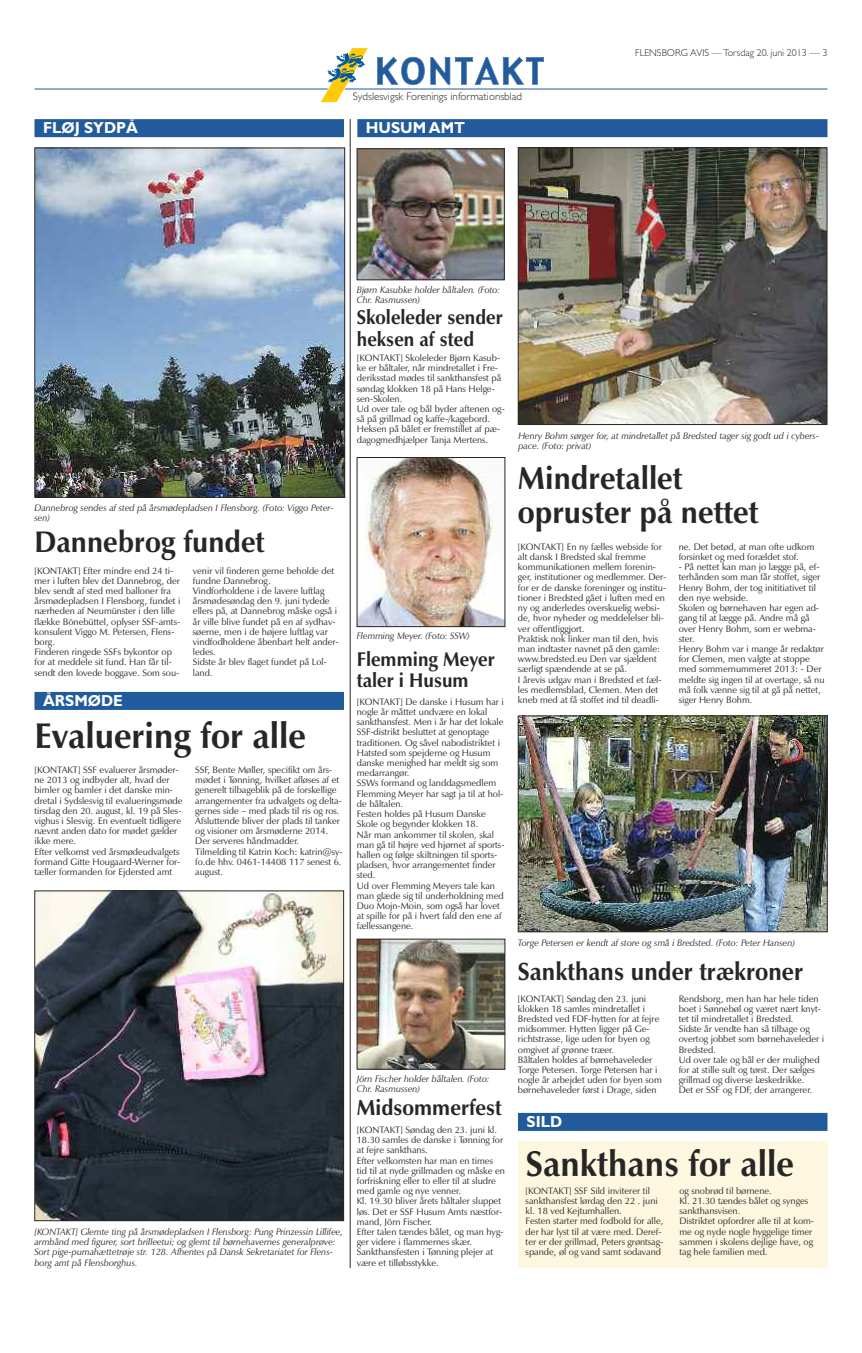
<style>
.page{position:relative;width:862px;height:1353px;background:#fff}
.page>*{position:absolute;margin:0;border:0;box-sizing:border-box;transform-origin:0 0}
.t1{font:700 36px "Zapf Humanist 601 BT";color:#272627;scale:.95 1}
.t2{font:700 32px/33.8px "Zapf Humanist 601 BT";color:#272627;scale:.95 1}
.t3{font:700 30px "Zapf Humanist 601 BT";color:#272627;scale:.95 1}
.t4{font:700 25px "Zapf Humanist 601 BT";color:#272627;scale:.95 1}
.t5{font:700 22px "Zapf Humanist 601 BT";color:#272627;scale:.95 1}
.t6{font:700 20px/21.5px "Zapf Humanist 601 BT";color:#272627;scale:.93 1}
.t7{font:700 16px "Gill Sans";color:#fff;scale:.95 1}
.t8{font:300 11px "Gill Sans";color:#272627}
.t9{font:300 10px "Gill Sans";color:#272627}
.t10{font:9.4px/10.2px "Zapf Humanist 601 BT";color:#272627}
.t11{font:italic 9.4px/10.2px "Zapf Humanist 601 BT";color:#272627}
</style>
<div class="page">
<div style="left:518px;top:1141px;width:309px;height:126px;background:#fdf7e0"></div>
<div style="left:518px;top:1112px;width:309px;height:18px;background:#225b9c"></div>
<hr style="left:350px;top:119px;width:1px;height:1148px;background:#272627">
<hr style="left:345px;top:89px;width:482px;height:1px;background:#225b9c">
<hr style="left:34px;top:89px;width:294px;height:1px;background:#225b9c">
<svg style="left:321px;top:48px;width:47px;height:54px"></svg>
<svg style="left:377px;top:57px;width:167px;height:28px"></svg>
<div style="left:34px;top:119px;width:310px;height:18px;background:#225b9c"></div>
<div style="left:34px;top:691px;width:310px;height:18px;background:#225b9c"></div>
<div style="left:357px;top:119px;width:470px;height:18px;background:#225b9c"></div>
<img style="left:36px;top:150px;width:307px;height:345px">
<div style="left:34px;top:148px;width:311px;height:349px;border:1px solid #272627"></div>
<img style="left:36px;top:892px;width:306px;height:326px">
<div style="left:34px;top:890px;width:310px;height:330px;border:1px solid #272627"></div>
<img style="left:359px;top:150px;width:143px;height:128px">
<div style="left:357px;top:148px;width:147px;height:132px;border:1px solid #272627"></div>
<img style="left:359px;top:459px;width:144px;height:165px">
<img style="left:520px;top:149px;width:305px;height:274px">
<div style="left:518px;top:147px;width:309px;height:278px;border:1px solid #272627"></div>
<img style="left:359px;top:940px;width:144px;height:127px">
<div style="left:357px;top:938px;width:148px;height:131px;border:1px solid #272627"></div>
<img style="left:520px;top:717px;width:305px;height:212px">
<div style="left:518px;top:715px;width:309px;height:216px;border:1px solid #272627"></div>
<h3 class="t7" style="left:43px;top:121px;width:102px">FLØJ SYDPÅ</h3>
<p class="t8" style="left:353px;top:92px;width:171px">Sydslesvigsk Forenings informationsblad</p>
<h3 class="t7" style="left:366px;top:121px;width:106px">HUSUM AMT</h3>
<p class="t9" style="left:635px;top:49px;width:194px">FLENSBORG AVIS —Torsdag 20. juni 2013 — 3</p>
<p class="t11" style="left:34px;top:503px;width:301px">Dannebrog sendes af sted på årsmødepladsen I Flensborg. (Foto: Viggo Peter&shy;sen)</p>
<h3 class="t3" style="left:35px;top:530px;width:244px">Dannebrog fundet</h3>
<p class="t10" style="left:34px;top:566px;width:147px">[KONTAKT] Efter mindre end 24 ti&shy;mer i luften blev det Dannebrog, der blev sendt af sted med balloner fra årsmødepladsen I Flensborg, fundet i nærheden af Neumünster i den lille flække Bönebüttel, oplyser SSF-amts&shy;konsulent Viggo M. Petersen, Flens&shy;borg.<br>Finderen ringede SSFs bykontor op for at meddele sit fund. Han får til&shy;sendt den lovede boggave. Som sou-</p>
<p class="t10" style="left:193px;top:566px;width:147px">venir vil finderen gerne beholde det fundne Dannebrog.<br>Vindforholdene i de lavere luftlag årsmødesøndag den 9. juni tydede ellers på, at Dannebrog måske også i år ville blive fundet på en af sydhav&shy;søerne, men i de højere luftlag var vindfodholdene åbenbart helt ander&shy;ledes.<br>Sidste år blev flaget fundet på Lol&shy;land.</p>
<h3 class="t7" style="left:43px;top:694px;width:86px">ÅRSMØDE</h3>
<h1 class="t1" style="left:35px;top:721px;width:287px">Evaluering for alle</h1>
<p class="t10" style="left:34px;top:765px;width:149px">[KONTAKT] SSF evaluerer årsmøder&shy;ne 2013 og indbyder alt, hvad der bimler og bamler i det danske min&shy;dretal i Sydslesvig til evalueringsmøde tirsdag den 20. august, kl. 19 på Sles&shy;vighus i Slesvig. En eventuelt tidligere nævnt anden dato for mødet gælder ikke mere.<br>Efter velkomst ved årsmødeudvalgets formand Gitte Hougaard-Werner for&shy;tæller formanden for Ejdersted amt</p>
<p class="t10" style="left:195px;top:765px;width:149px">SSF, Bente Møller, specifikt om års&shy;mødet i Tønning, hvilket afløses af et generelt tilbageblik på de forskellige arrangementer fra udvalgets og delta&shy;gernes side – med plads til ris og ros.<br>Afsluttende bliver der plads til tanker og visioner om årsmøderne 2014.<br>Der serveres håndmadder.<br>Tilmelding til Katrin Koch: katrin@sy&shy;fo.de hhv. 0461-14408 117 senest 6. august.</p>
<p class="t11" style="left:34px;top:1227px;width:310px">[KONTAKT] Glemte ting på årsmødepladsen I Flensborg: Pung Prinzessin Lillifee, armbånd med figurer, sort brilleetui; og glemt til børnehavernes generalprøve:<br>Sort pige-pumahættetrøje str. 128. Afhentes på Dansk Sekretariatet for Flens&shy;borg amt på Flensborghus.</p>
<p class="t11" style="left:357px;top:286px;width:145px">Bjørn Kasubke holder båltalen. (Foto:<br>Chr. Rasmussen)</p>
<h3 class="t6" style="left:357px;top:309px;width:159px">Skoleleder sender heksen af sted</h3>
<p class="t10" style="left:357px;top:353px;width:149px">[KONTAKT] Skoleleder Bjørn Kasub&shy;ke er båltaler, når mindretallet i Fre&shy;deriksstad mødes til sankthansfest på søndag klokken 18 på Hans Helge&shy;sen-Skolen.<br>Ud over tale og bål byder aftenen og&shy;så på grillmad og kaffe-/kagebord.<br>Heksen på bålet er fremstillet af pæ&shy;dagogmedhjælper Tanja Mertens.</p>
<p class="t11" style="left:357px;top:632px;width:115px">Flemming Meyer. (Foto: SSW)</p>
<h3 class="t6" style="left:357px;top:650px;width:150px">Flemming Meyer taler i Husum</h3>
<p class="t10" style="left:357px;top:697px;width:149px">[KONTAKT] De danske i Husum har i nogle år måttet undvære en lokal sankthansfest. Men i år har det lokale<br>SSF-distrikt besluttet at genoptage traditionen. Og såvel nabodistriktet i<br>Hatsted som spejderne og Husum danske menighed har meldt sig som medarrangør.<br>SSWs formand og landdagsmedlem<br>Flemming Meyer har sagt ja til at hol&shy;de båltalen.<br>Festen holdes på Husum Danske<br>Skole og begynder klokken 18.<br>Når man ankommer til skolen, skal man gå til højre ved hjørnet af sports&shy;hallen og følge skiltningen til sports&shy;pladsen, hvor arrangementet finder sted.<br>Ud over Flemming Meyers tale kan man glæde sig til underholdning med<br>Duo Mojn-Moin, som også har lovet at spille for på i hvert fald den ene af fællessangene.</p>
<p class="t11" style="left:357px;top:1074px;width:134px">Jörn Fischer holder båltalen. (Foto:<br>Chr. Rasmussen)</p>
<p class="t10" style="left:357px;top:1125px;width:150px">[KONTAKT] Søndag den 23. juni kl.<br>18.30 samles de danske i Tønning for at fejre sankthans.<br>Efter velkomsten har man en times tid til at nyde grillmaden og måske en forfriskning eller to eller til at sludre med gamle og nye venner.<br>Kl. 19.30 bliver årets båltaler sluppet løs. Det er SSF Husum Amts næstfor&shy;mand, Jörn Fischer.<br>Efter talen tændes bålet, og man hyg&shy;ger videre i flammernes skær.<br>Sankthansfesten i Tønning plejer at være et tilløbsstykke.</p>
<h3 class="t5" style="left:357px;top:1098px;width:154px">Midsommerfest</h3>
<p class="t11" style="left:518px;top:431px;width:302px">Henry Bohm sørger for, at mindretallet på Bredsted tager sig godt ud i cybers&shy;pace. (Foto: privat)</p>
<h2 class="t2" style="left:518px;top:464px;width:255px">Mindretallet opruster på nettet</h2>
<p class="t10" style="left:518px;top:542px;width:150px">[KONTAKT] En ny fælles webside for alt dansk I Bredsted skal fremme kommunikationen mellem forenin&shy;ger, institutioner og medlemmer. Der&shy;for er de danske foreninger og institu&shy;tioner i Bredsted gået i luften med en ny og anderledes overskuelig websi&shy;de, hvor nyheder og meddelelser bli&shy;ver offentliggjort.<br>Praktisk nok linker man til den, hvis man indtaster navnet på den gamle: www.bredsted.eu Den var sjældent særligt spændende at se på.<br>I årevis udgav man i Bredsted et fæl&shy;les medlemsblad, Clemen. Men det kneb med at få stoffet ind til deadli-</p>
<p class="t10" style="left:679px;top:542px;width:137px">ne. Det betød, at man ofte udkom forsinket og med forældet stof.</p>
<p class="t10" style="left:679px;top:563px;width:147px">- På nettet kan man jo lægge på, ef&shy;terhånden som man får stoffet, siger<br>Henry Bohm, der tog inititiativet til den nye webside.<br>Skolen og børnehaven har egen ad&shy;gang til at lægge på. Andre må gå over Henry Bohm, som er webma&shy;ster.<br>Henry Bohm var i mange år redaktør for Clemen, men valgte at stoppe med sommernummeret 2013: - Der meldte sig ingen til at overtage, så nu må folk vænne sig til at gå på nettet, siger Henry Bohm.</p>
<p class="t11" style="left:518px;top:938px;width:279px">Torge Petersen er kendt af store og små i Bredsted. (Foto: Peter Hansen)</p>
<h3 class="t4" style="left:518px;top:961px;width:302px">Sankthans under trækroner</h3>
<p class="t10" style="left:518px;top:994px;width:145px">[KONTAKT] Søndag den 23. juni klokken 18 samles mindretallet i Bredsted ved FDF-hytten for at fejre midsommer. Hytten ligger på Ge&shy;richtstrasse, lige uden for byen og omgivet af grønne træer.<br>Båltalen holdes af børnehaveleder Torge Petersen. Torge Petersen har i nogle år arbejdet uden for byen som børnehaveleder først i Drage, siden</p>
<p class="t10" style="left:679px;top:994px;width:147px">Rendsborg, men han har hele tiden boet i Sønnebøl og været nært knyt&shy;tet til mindretallet i Bredsted.<br>Sidste år vendte han så tilbage og overtog jobbet som børnehaveleder i<br>Bredsted.<br>Ud over tale og bål er der mulighed for at stille sult og tørst. Der sælges grillmad og diverse læskedrikke.<br>Det er SSF og FDF, der arrangerer.</p>
<h3 class="t7" style="left:526px;top:1114px;width:39px">SILD</h3>
<h1 class="t1" style="left:526px;top:1148px;width:284px">Sankthans for alle</h1>
<p class="t10" style="left:526px;top:1186px;width:139px">[KONTAKT] SSF Sild inviterer til sankthansfest lørdag den 22 . juni kl. 18 ved Kejtumhallen.<br>Festen starter med fodbold for alle, der har lyst til at være med. Deref&shy;ter er der grillmad, Peters grøntsag&shy;spande, øl og vand samt sodavand</p>
<p class="t10" style="left:679px;top:1186px;width:136px">og snobrød til børnene.<br>Kl. 21.30 tændes bålet og synges sankthansvisen.<br>Distriktet opfordrer alle til at kom&shy;me og nyde nogle hyggelige timer sammen i skolens dejlige have, og tag hele familien med.</p>
</div>
